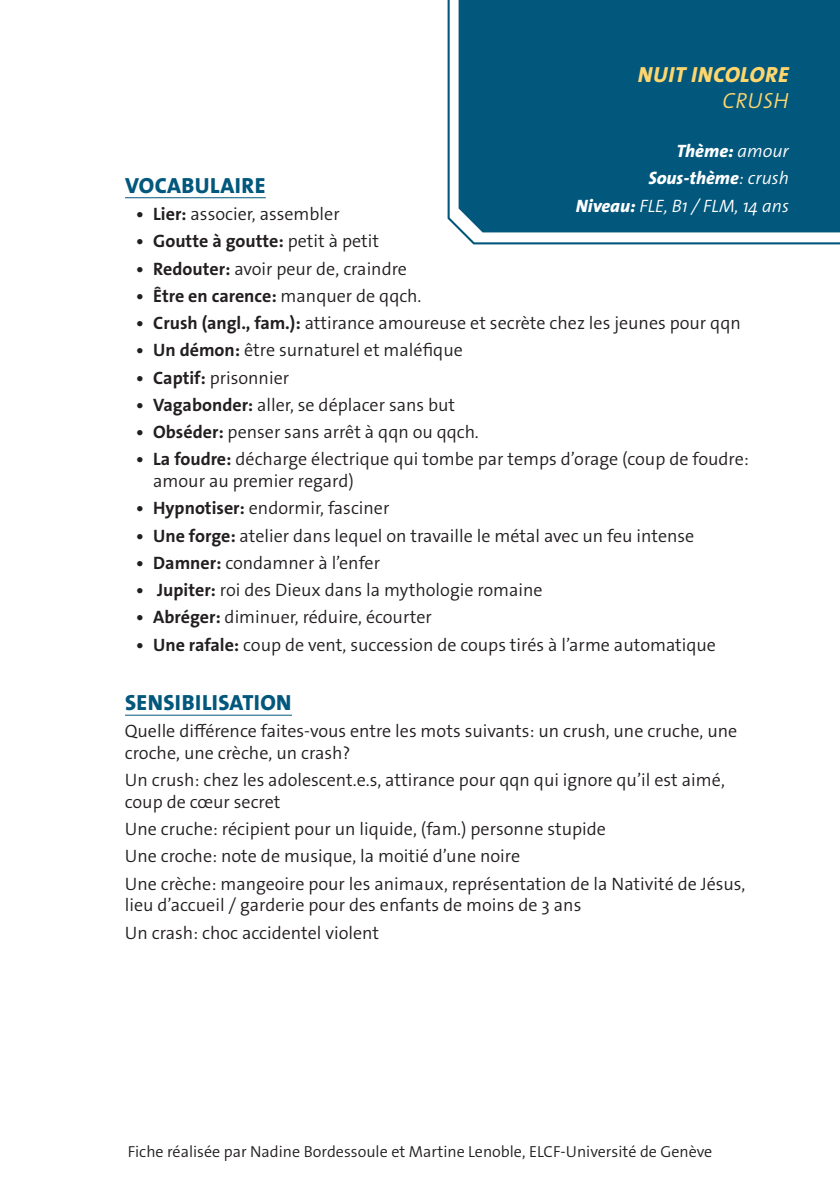
<style>
.page{position:relative;width:840px;height:1191px;background:#fff}
.page>*{position:absolute;margin:0;border:0;box-sizing:border-box;transform-origin:0 0}
.Titre_Exercice{font:800 22px "The Sans Os F";letter-spacing:.02em;color:#01577c}
.t1{font:italic 800 22px/26.4px "The Sans Os F";letter-spacing:.02em;color:#fed66e;text-align:right}
.t2{font:300 18px/21.6px "The Sans Os F";color:#231f20}
.t3{font:700 18px "The Sans Os F";color:#231f20}
.t4{font:italic 800 18px "The Sans Os F";color:#fff}
.t5{font:italic 300 18px "The Sans Os F";color:#fff}
.t6{font:300 16px "The Sans Os F";color:#231f20}
.s1{font-weight:300}
.s2{font-weight:800}
.s3{font-weight:700}
</style>
<div class="page">
<svg style="left:447px;top:0;width:392px;height:245px;background:#146386"></svg>
<hr style="left:125px;top:197px;width:141px;height:1px;background:#01577c">
<hr style="left:125px;top:714px;width:167px;height:1px;background:#01577c">
<p class="t1" style="left:637px;top:61px;width:152px">NUIT INCOLORE<br><span class="s1">CRUSH</span></p>
<p class="t4" style="left:676px;top:139px;width:114px">Thème: <span class="s1">amour</span></p>
<p class="t4" style="left:648px;top:166px;width:142px">Sous-thème<span class="s1">: crush</span></p>
<p class="t5" style="left:575px;top:194px;width:214px"><span class="s2">Niveau:</span> FLE, B1 / FLM, 14 ans</p>
<p class="Titre_Exercice" style="left:125px;top:171px;width:142px">VOCABULAIRE</p>
<p class="t2" style="left:136px;top:203px;width:205px"><span class="s3">• Lier:</span> associer, assembler</p>
<p class="t3" style="left:136px;top:229px;width:244px">• Goutte à goutte: <span class="s1">petit à petit</span></p>
<p class="t2" style="left:136px;top:258px;width:272px"><span class="s3">• Redouter:</span> avoir peur de, craindre</p>
<p class="t3" style="left:136px;top:284px;width:286px">• Être en carence: <span class="s1">manquer de qqch.</span></p>
<p class="t2" style="left:136px;top:312px;width:605px"><span class="s3">• Crush (angl., fam.):</span> attirance amoureuse et secrète chez les jeunes pour qqn</p>
<p class="t2" style="left:136px;top:339px;width:328px"><span class="s3">• Un démon:</span> être surnaturel et maléfique</p>
<p class="t2" style="left:136px;top:367px;width:154px"><span class="s3">• Captif:</span> prisonnier</p>
<p class="t2" style="left:136px;top:394px;width:320px"><span class="s3">• Vagabonder:</span> aller, se déplacer sans but</p>
<p class="t2" style="left:136px;top:421px;width:344px"><span class="s3">• Obséder:</span> penser sans arrêt à qqn ou qqch.</p>
<p class="t2" style="left:153px;top:449px;width:596px;text-indent:-17px"><span class="s3">• La foudre:</span> décharge électrique qui tombe par temps d’orage (coup de foudre: amour au premier regard)</p>
<p class="t2" style="left:136px;top:497px;width:254px"><span class="s3">• Hypnotiser:</span> endormir, fasciner</p>
<p class="t2" style="left:136px;top:525px;width:559px"><span class="s3">• Une forge:</span> atelier dans lequel on travaille le métal avec un feu intense</p>
<p class="t2" style="left:136px;top:552px;width:245px"><span class="s3">• Damner:</span> condamner à l’enfer</p>
<p class="t2" style="left:136px;top:579px;width:408px"><span class="s3">• Jupiter:</span> roi des Dieux dans la mythologie romaine</p>
<p class="t2" style="left:136px;top:606px;width:297px"><span class="s3">• Abréger:</span> diminuer, réduire, écourter</p>
<p class="t2" style="left:136px;top:634px;width:581px"><span class="s3">• Une rafale:</span> coup de vent, succession de coups tirés à l’arme automatique</p>
<p class="Titre_Exercice" style="left:125px;top:688px;width:168px">SENSIBILISATION</p>
<p class="t2" style="left:125px;top:720px;width:613px">Quelle différence faites-vous entre les mots suivants: un crush, une cruche, une croche, une crèche, un crash?</p>
<p class="t2" style="left:125px;top:769px;width:601px">Un crush: chez les adolescent.e.s, attirance pour qqn qui ignore qu’il est aimé, coup de cœur secret</p>
<p class="t2" style="left:125px;top:818px;width:482px">Une cruche: récipient pour un liquide, (fam.) personne stupide</p>
<p class="t2" style="left:125px;top:845px;width:396px">Une croche: note de musique, la moitié d’une noire</p>
<p class="t2" style="left:125px;top:873px;width:621px">Une crèche: mangeoire pour les animaux, représentation de la Nativité de Jésus, lieu d’accueil / garderie pour des enfants de moins de 3 ans</p>
<p class="t2" style="left:125px;top:922px;width:255px">Un crash: choc accidentel violent</p>
<p class="t6" style="left:128px;top:1141px;width:585px">Fiche réalisée par Nadine Bordessoule et Martine Lenoble, ELCF-Université de Genève</p>
</div>
